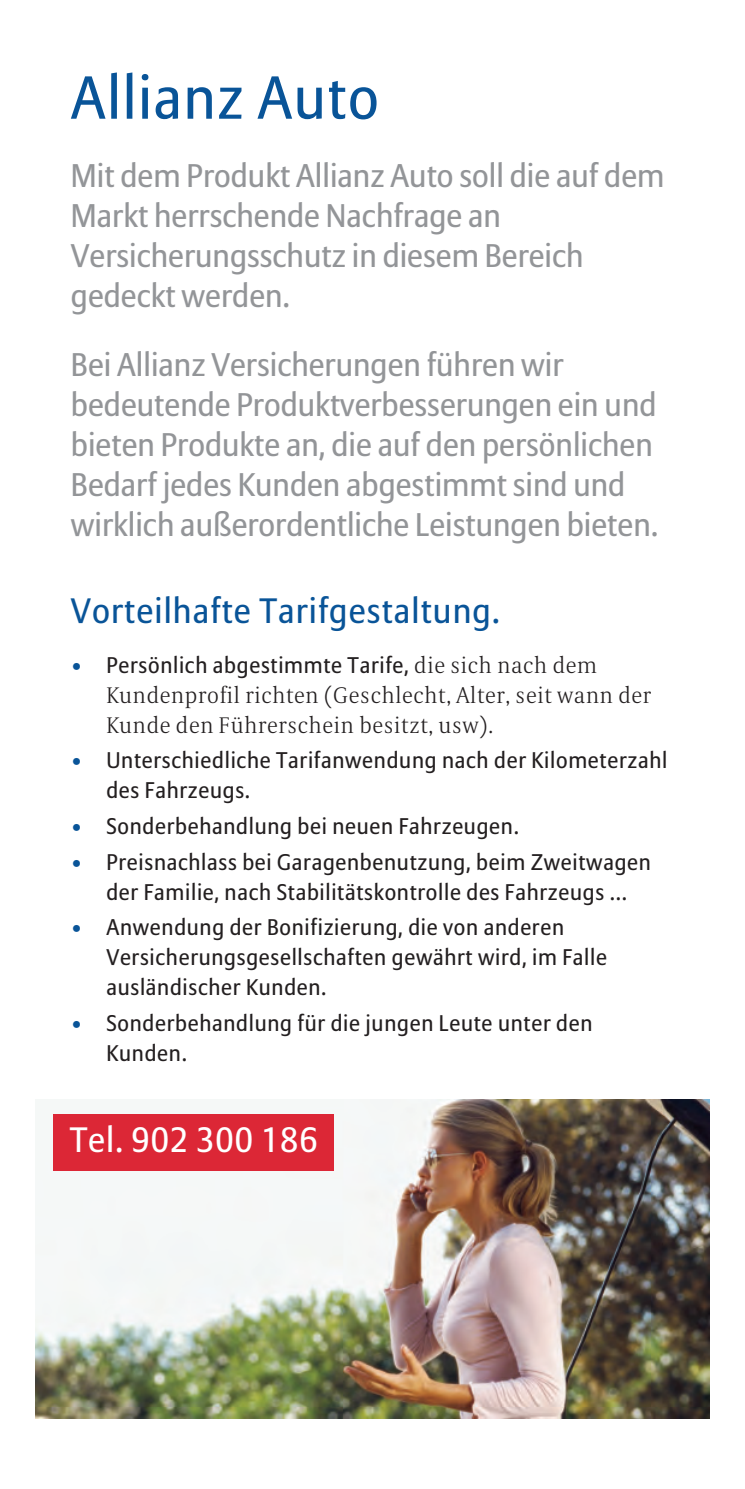
<style>
.page{position:relative;width:745px;height:1489px;background:#fff}
.page>*{position:absolute;margin:0;border:0;box-sizing:border-box;transform-origin:0 0}
.t1{font:60px "Allianz Sans";letter-spacing:.025em;color:#095498}
.t2{font:35px "Allianz Sans";letter-spacing:.03em;color:#095498}
.t3{font:35px "Allianz Sans";letter-spacing:.025em;color:#fff}
.t4{font:32.5px/40px "Allianz Sans";color:#939598}
.t5{font:22.5px/30px "Allianz Sans";letter-spacing:.03em;color:#231f20}
.t6{font:300 22.5px/30px "Allianz Serif";letter-spacing:.03em;color:#231f20}
.s1{color:#095498}
.s2{font-family:"Allianz Serif";font-weight:300}
</style>
<div class="page">
<img style="left:35px;top:1099px;width:674px;height:318px">
<div style="left:53px;top:1114px;width:281px;height:57px;background:#dc2736"></div>
<h1 class="t1" style="left:71px;top:63px;width:309px">Allianz Auto</h1>
<h3 class="t4" style="left:71px;top:156px;width:594px">Mit dem Produkt Allianz Auto soll die auf dem Markt herrschende Nachfrage an Versicherungsschutz in diesem Bereich gedeckt werden.</h3>
<h3 class="t4" style="left:71px;top:344px;width:588px">Bei Allianz Versicherungen führen wir bedeutende Produktverbesserungen ein und bieten Produkte an, die auf den persönlichen Bedarf jedes Kunden abgestimmt sind und wirklich außerordentliche Leistungen bieten.</h3>
<h2 class="t2" style="left:71px;top:590px;width:430px">Vorteilhafte Tarifgestaltung.</h2>
<p class="t5" style="left:71px;top:649px;width:527px"><span class="s1">•</span> Persönlich abgestimmte Tarife, <span class="s2">die sich nach dem</span></p>
<p class="t6" style="left:106px;top:679px;width:546px">Kundenprofil richten (Geschlecht, Alter, seit wann der<br>Kunde den Führerschein besitzt, usw).</p>
<p class="t5" style="left:106px;top:745px;width:562px;text-indent:-35px"><span class="s1">•</span> Unterschiedliche Tarifanwendung nach der Kilometerzahl des Fahrzeugs.</p>
<p class="t5" style="left:71px;top:811px;width:449px"><span class="s1">•</span> Sonderbehandlung bei neuen Fahrzeugen.</p>
<p class="t5" style="left:71px;top:846px;width:581px;text-align:center"><span class="s1">•</span> Preisnachlass bei Garagenbenutzung, beim Zweitwagen der Familie, nach Stabilitätskontrolle des Fahrzeugs ...</p>
<p class="t5" style="left:106px;top:912px;width:502px;text-indent:-35px"><span class="s1">•</span> Anwendung der Bonifizierung, die von anderen<br>Versicherungsgesellschaften gewährt wird, im Falle ausländischer Kunden.</p>
<p class="t5" style="left:106px;top:1008px;width:487px;text-indent:-35px"><span class="s1">•</span> Sonderbehandlung für die jungen Leute unter den<br>Kunden.</p>
<h2 class="t3" style="left:70px;top:1119px;width:249px">Tel. 902 300 186</h2>
</div>
